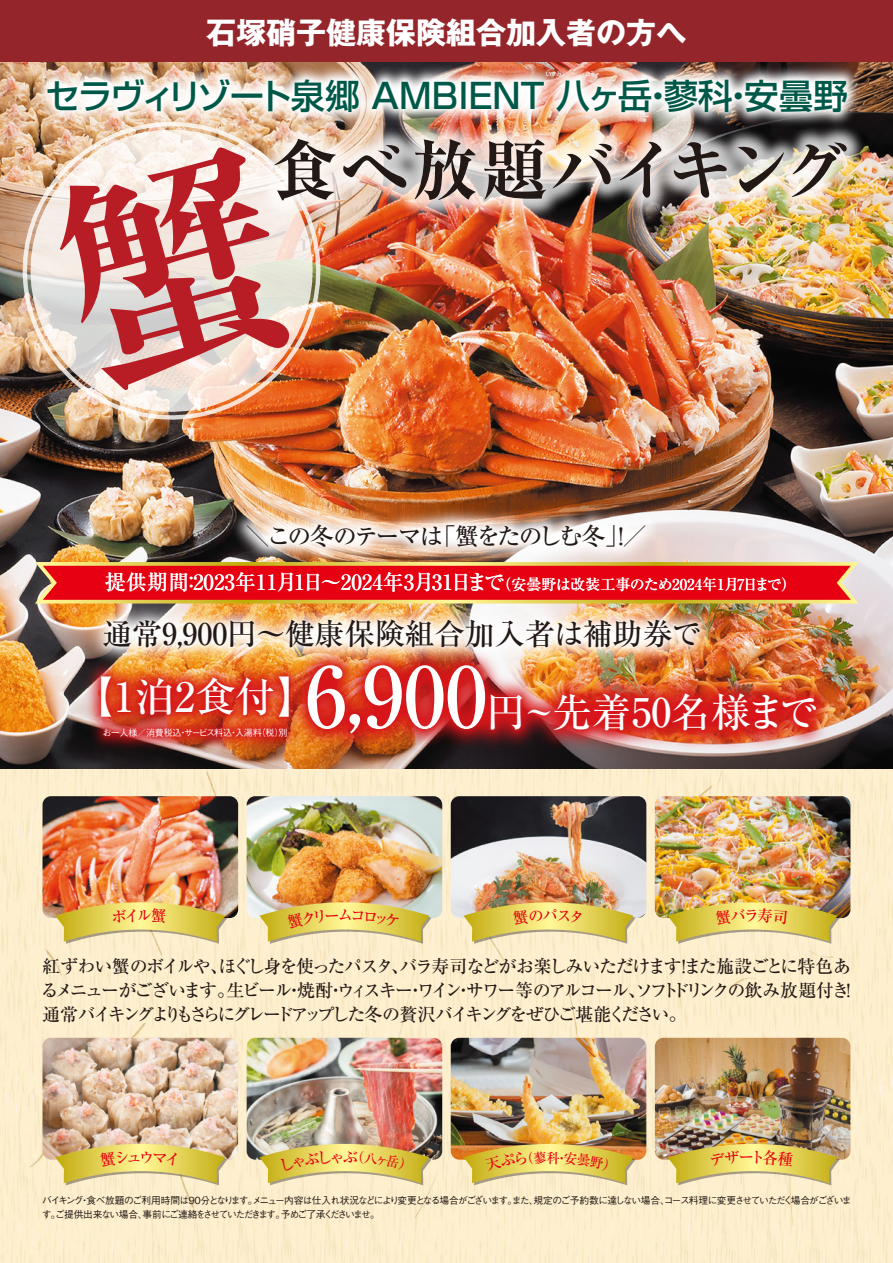
<style>
.page{position:relative;width:893px;height:1263px;background:#fff}
.page>*{position:absolute;margin:0;border:0;box-sizing:border-box;transform-origin:0 0}
.t1{font:700 expanded 66px "Ryumin Pr 6 N";letter-spacing:-.005em;color:#221815}
.t2{font:500 39.6px "Ryumin Pr 6 N";color:#fff}
.t3{font:500 34.5px "Shin Go Pr 6 N";letter-spacing:-.02em;color:#005948}
.t4{font:500 30px "Ryumin Pr 6 N";color:#221815}
.t5{font:700 30px "Gothic MB101 Pr 6 N";color:#fff}
.t6{font:500 23.7px "Ryumin Pr 6 N";letter-spacing:-.105em;color:#221815}
.t7{font:500 21px "Ryumin Pr 6 N";color:#fff}
.t8{font:500 18px/24px "Ryumin Pr 6 N";letter-spacing:-.115em;color:#221815}
.t9{font:500 15.6px "Ryumin Pr 6 N";color:#e60012}
.t10{font:500 9.75px/13.5px "Gothic BBB Pr 6 N";letter-spacing:-.14em;color:#221815}
.t11{font:500 9px "Gothic BBB Pr 6 N";letter-spacing:-.02em;color:#fff}
.t12{font:500 5.55px "Shin Go Pr 6 N";color:#fff}
.s1{font-size:15px}
.s2{font-size:83.1px}
</style>
<div class="page">
<img style="left:0;top:769px;width:893px;height:494px">
<img style="left:0;top:62px;width:893px;height:707px">
<img style="left:451px;top:1038px;width:195px;height:122px">
<svg style="left:27px;top:570px;width:840px;height:40px;background:#e11822"></svg>
<img style="left:43px;top:796px;width:195px;height:122px">
<img style="left:43px;top:1038px;width:195px;height:122px">
<img style="left:247px;top:796px;width:195px;height:122px">
<img style="left:247px;top:1038px;width:195px;height:122px">
<img style="left:451px;top:796px;width:195px;height:122px">
<img style="left:655px;top:796px;width:195px;height:122px">
<img style="left:655px;top:1038px;width:195px;height:122px">
<img style="left:0;top:502px;width:893px;height:68px">
<img style="left:0;top:516px;width:893px;height:45px">
<img style="left:23px;top:122px;width:297px;height:298px">
<img style="left:259px;top:134px;width:604px;height:96px">
<img style="left:29px;top:62px;width:838px;height:72px">
<img style="left:39px;top:71px;width:816px;height:56px">
<div style="left:0;top:0;width:893px;height:62px;background:#94252a"></div>
<img style="left:77px;top:656px;width:204px;height:101px">
<img style="left:88px;top:675px;width:193px;height:68px">
<img style="left:281px;top:630px;width:562px;height:144px">
<img style="left:297px;top:641px;width:528px;height:122px">
<img style="left:80px;top:596px;width:643px;height:79px">
<img style="left:97px;top:614px;width:609px;height:47px">
<img style="left:55px;top:902px;width:172px;height:42px">
<svg style="left:55px;top:1144px;width:172px;height:41px;background:#e3d079"></svg>
<svg style="left:259px;top:902px;width:172px;height:42px;background:#e4d47f"></svg>
<img style="left:259px;top:1144px;width:172px;height:41px">
<img style="left:464px;top:902px;width:172px;height:42px">
<svg style="left:464px;top:1144px;width:172px;height:41px;background:#e1cb70"></svg>
<img style="left:668px;top:902px;width:172px;height:42px">
<img style="left:668px;top:1144px;width:172px;height:41px">
<svg style="left:44px;top:136px;width:255px;height:261px;background:#eaded4"></svg>
<h3 class="t5" style="left:206px;top:8px;width:482px">石塚硝子健康保険組合加入者の方へ</h3>
<p class="t12" style="left:546px;top:69px;width:18px">いずみ</p>
<p class="t12" style="left:585px;top:69px;width:12px">ごう</p>
<h3 class="t3" style="left:45px;top:67px;width:804px">セラヴィリゾート泉郷 AMBIENT 八ヶ岳・蓼科・安曇野</h3>
<h1 class="t1" style="left:272px;top:118px;width:578px">食べ放題バイキング</h1>
<h3 class="t6" style="left:246px;top:517px;width:402px">＼この冬のテーマは「蟹をたのしむ冬」！／</h3>
<p class="t7" style="left:105px;top:565px;width:692px">提供期間：2023年11月1日～2024年3月31日まで<span class="s1">（安曇野は改装工事のため2024年1月7日まで）</span></p>
<h3 class="t4" style="left:102px;top:610px;width:601px">通常9,900円～健康保険組合加入者は補助券で</h3>
<h2 class="t2" style="left:73px;top:681px;width:747px"><sup>【1泊2食付】</sup><span class="s2">6,900</span>円~先着50名様まで</h2>
<p class="t11" style="left:102px;top:725px;width:187px">お一人様／消費税込・サービス料込・入湯料（税）別</p>
<p class="t9" style="left:338px;top:903px;width:17px">ム</p>
<p class="t9" style="left:542px;top:903px;width:17px">パ</p>
<p class="t9" style="left:744px;top:903px;width:17px">ラ</p>
<p class="t8" style="left:41px;top:953px;width:818px">紅ずわい蟹のボイルや、ほぐし身を使ったパスタ、バラ寿司などがお楽しみいただけます！また施設ごとに特色あるメニューがございます。生ビール・焼酎・ウィスキー・ワイン・サワー等のアルコール、ソフトドリンクの飲み放題付き！通常バイキングよりもさらにグレードアップした冬の贅沢バイキングをぜひご堪能ください。</p>
<p class="t10" style="left:42px;top:1193px;width:811px">バイキング・食べ放題のご利用時間は９０分となります。メニュー内容は仕入れ状況などにより変更となる場合がございます。また、規定のご予約数に達しない場合、コース料理に変更させていただく場合がございます。ご提供出来ない場合、事前にご連絡をさせていただきます。予めご了承くださいませ｡</p>
</div>
